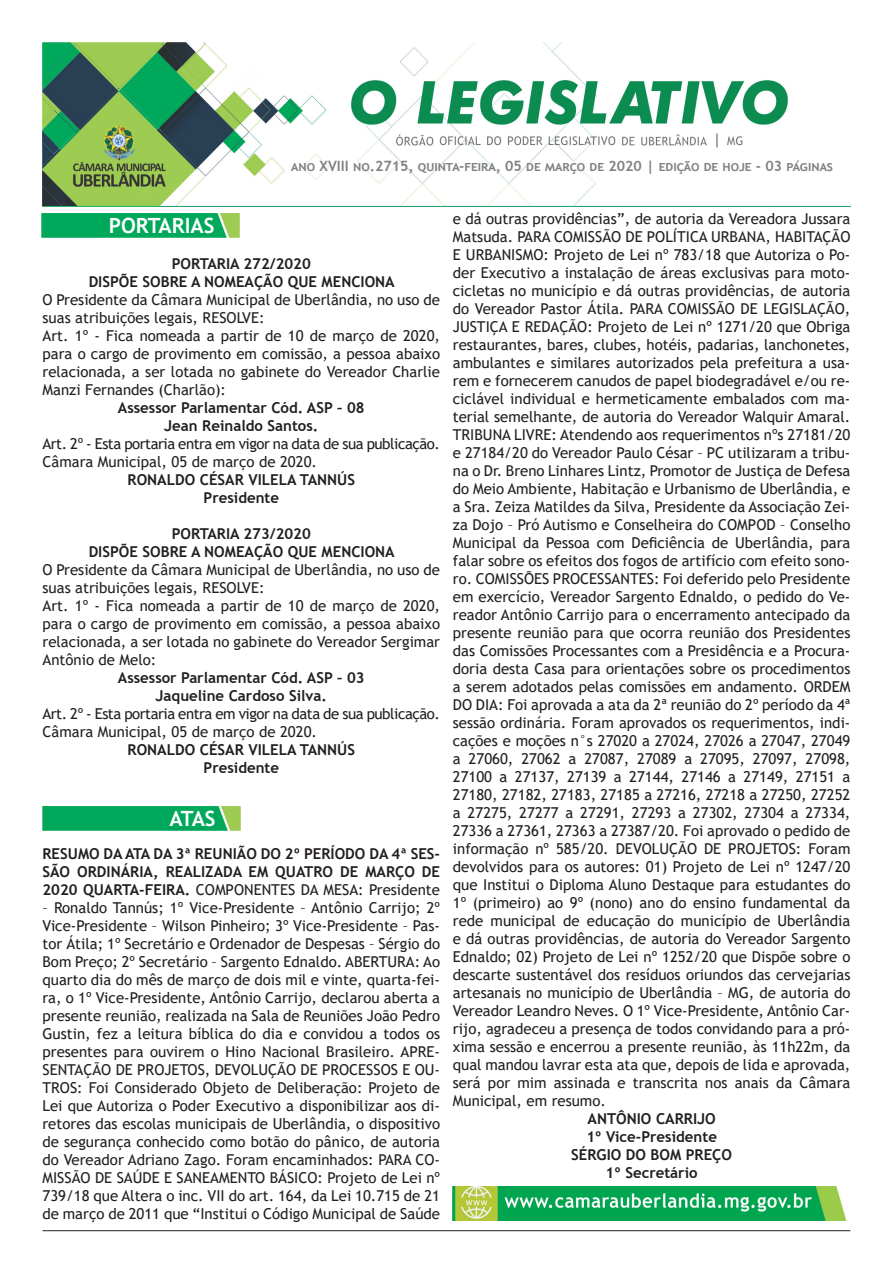
<style>
.page{position:relative;width:893px;height:1263px;background:#fff}
.page>*{position:absolute;margin:0;border:0;box-sizing:border-box;transform-origin:0 0}
.t1{font:700 21px "Trebuchet MS";color:#fff}
.t2{font:15px/18px "Trebuchet MS";color:#231f20;text-align:justify}
.t3{font:700 15px/18px "Trebuchet MS";color:#231f20;text-align:justify}
.t4{font:15px "Trebuchet MS";letter-spacing:-.03em;color:#231f20}
.t5{font:700 14.25px "Trebuchet MS";color:#808285}
.s1{font-weight:400}
</style>
<div class="page">
<img style="left:43px;top:43px;width:807px;height:163px">
<img style="left:41px;top:213px;width:198px;height:24px">
<hr style="left:42px;top:1230px;width:808px;height:1px;background:#231f20">
<img style="left:43px;top:806px;width:197px;height:24px">
<img style="left:453px;top:1186px;width:393px;height:34px">
<p class="t5" style="left:291px;top:157px;width:543px">ano XVIII no.2715, quinta-feira, 05 de março de 2020 | edição de hoje - 03 páginas</p>
<p class="t1" style="left:109px;top:212px;width:107px">PORTARIAS</p>
<p class="t3" style="left:172px;top:255px;width:141px">PORTARIA 272/2020</p>
<p class="t3" style="left:89px;top:273px;width:308px">DISPÕE SOBRE A NOMEAÇÃO QUE MENCIONA</p>
<p class="t2" style="left:43px;top:291px;width:399px">O Presidente da Câmara Municipal de Uberlândia, no uso de suas atribuições legais, RESOLVE:</p>
<p class="t2" style="left:43px;top:327px;width:399px">Art. 1º - Fica nomeada a partir de 10 de março de 2020, para o cargo de provimento em comissão, a pessoa abaixo relacionada, a ser lotada no gabinete do Vereador Charlie Manzi Fernandes (Charlão):</p>
<p class="t3" style="left:118px;top:399px;width:248px">Assessor Parlamentar Cód. ASP – 08</p>
<p class="t3" style="left:164px;top:417px;width:156px">Jean Reinaldo Santos.</p>
<p class="t4" style="left:43px;top:434px;width:399px">Art. 2º - Esta portaria entra em vigor na data de sua publicação.</p>
<p class="t2" style="left:43px;top:453px;width:276px">Câmara Municipal, 05 de março de 2020.</p>
<p class="t3" style="left:128px;top:471px;width:229px">RONALDO CÉSAR VILELA TANNÚS</p>
<p class="t3" style="left:204px;top:489px;width:77px">Presidente</p>
<p class="t3" style="left:172px;top:524px;width:141px">PORTARIA 273/2020</p>
<p class="t3" style="left:89px;top:542px;width:308px">DISPÕE SOBRE A NOMEAÇÃO QUE MENCIONA</p>
<p class="t2" style="left:43px;top:560px;width:399px">O Presidente da Câmara Municipal de Uberlândia, no uso de suas atribuições legais, RESOLVE:</p>
<p class="t2" style="left:43px;top:596px;width:399px">Art. 1º - Fica nomeada a partir de 10 de março de 2020, para o cargo de provimento em comissão, a pessoa abaixo relacionada, a ser lotada no gabinete do Vereador Sergimar Antônio de Melo:</p>
<p class="t3" style="left:118px;top:668px;width:248px">Assessor Parlamentar Cód. ASP – 03</p>
<p class="t3" style="left:156px;top:686px;width:173px">Jaqueline Cardoso Silva.</p>
<p class="t4" style="left:43px;top:704px;width:399px">Art. 2º - Esta portaria entra em vigor na data de sua publicação.</p>
<p class="t2" style="left:43px;top:722px;width:276px">Câmara Municipal, 05 de março de 2020.</p>
<p class="t3" style="left:128px;top:740px;width:229px">RONALDO CÉSAR VILELA TANNÚS</p>
<p class="t3" style="left:204px;top:758px;width:77px">Presidente</p>
<p class="t1" style="left:169px;top:805px;width:48px">ATAS</p>
<p class="t3" style="left:42px;top:845px;width:399px">RESUMO DA ATA DA 3ª REUNIÃO DO 2º PERÍODO DA 4ª SES-SÃO ORDINÁRIA, REALIZADA EM QUATRO DE MARÇO DE 2020 QUARTA-FEIRA. <span class="s1">COMPONENTES DA MESA: Presidente</span></p>
<p class="t2" style="left:42px;top:899px;width:399px">– Ronaldo Tannús; 1º Vice-Presidente – Antônio Carrijo; 2º Vice-Presidente – Wilson Pinheiro; 3º Vice-Presidente – Pas&shy;tor Átila; 1º Secretário e Ordenador de Despesas – Sérgio do Bom Preço; 2º Secretário – Sargento Ednaldo. ABERTURA: Ao quarto dia do mês de março de dois mil e vinte, quarta-fei&shy;ra, o 1º Vice-Presidente, Antônio Carrijo, declarou aberta a presente reunião, realizada na Sala de Reuniões João Pedro Gustin, fez a leitura bíblica do dia e convidou a todos os presentes para ouvirem o Hino Nacional Brasileiro. APRE-SENTAÇÃO DE PROJETOS, DEVOLUÇÃO DE PROCESSOS E OU-TROS: Foi Considerado Objeto de Deliberação: Projeto de Lei que Autoriza o Poder Executivo a disponibilizar aos di&shy;retores das escolas municipais de Uberlândia, o dispositivo de segurança conhecido como botão do pânico, de autoria do Vereador Adriano Zago. Foram encaminhados: PARA CO-MISSÃO DE SAÚDE E SANEAMENTO BÁSICO: Projeto de Lei nº 739/18 que Altera o inc. VII do art. 164, da Lei 10.715 de 21 de março de 2011 que “Institui o Código Municipal de Saúde</p>
<p class="t2" style="left:453px;top:210px;width:399px">e dá outras providências”, de autoria da Vereadora Jussara Matsuda. PARA COMISSÃO DE POLÍTICA URBANA, HABITAÇÃO E URBANISMO: Projeto de Lei nº 783/18 que Autoriza o Po&shy;der Executivo a instalação de áreas exclusivas para moto&shy;cicletas no município e dá outras providências, de autoria do Vereador Pastor Átila. PARA COMISSÃO DE LEGISLAÇÃO, JUSTIÇA E REDAÇÃO: Projeto de Lei nº 1271/20 que Obriga restaurantes, bares, clubes, hotéis, padarias, lanchonetes, ambulantes e similares autorizados pela prefeitura a usa&shy;rem e fornecerem canudos de papel biodegradável e/ou re&shy;ciclável individual e hermeticamente embalados com ma&shy;terial semelhante, de autoria do Vereador Walquir Amaral.<br>TRIBUNA LIVRE: Atendendo aos requerimentos nºs 27181/20 e 27184/20 do Vereador Paulo César – PC utilizaram a tribu&shy;na o Dr. Breno Linhares Lintz, Promotor de Justiça de Defesa do Meio Ambiente, Habitação e Urbanismo de Uberlândia, e a Sra. Zeiza Matildes da Silva, Presidente da Associação Zei&shy;za Dojo – Pró Autismo e Conselheira do COMPOD – Conselho Municipal da Pessoa com Deficiência de Uberlândia, para falar sobre os efeitos dos fogos de artifício com efeito sono&shy;ro. COMISSÕES PROCESSANTES: Foi deferido pelo Presidente em exercício, Vereador Sargento Ednaldo, o pedido do Ve&shy;reador Antônio Carrijo para o encerramento antecipado da presente reunião para que ocorra reunião dos Presidentes das Comissões Processantes com a Presidência e a Procura&shy;doria desta Casa para orientações sobre os procedimentos a serem adotados pelas comissões em andamento. ORDEM DO DIA: Foi aprovada a ata da 2ª reunião do 2º período da 4ª sessão ordinária. Foram aprovados os requerimentos, indi&shy;cações e moções n°s 27020 a 27024, 27026 a 27047, 27049 a 27060, 27062 a 27087, 27089 a 27095, 27097, 27098, 27100 a 27137, 27139 a 27144, 27146 a 27149, 27151 a 27180, 27182, 27183, 27185 a 27216, 27218 a 27250, 27252 a 27275, 27277 a 27291, 27293 a 27302, 27304 a 27334, 27336 a 27361, 27363 a 27387/20. Foi aprovado o pedido de informação nº 585/20. DEVOLUÇÃO DE PROJETOS: Foram devolvidos para os autores: 01) Projeto de Lei nº 1247/20 que Institui o Diploma Aluno Destaque para estudantes do 1º (primeiro) ao 9º (nono) ano do ensino fundamental da rede municipal de educação do município de Uberlândia e dá outras providências, de autoria do Vereador Sargento Ednaldo; 02) Projeto de Lei nº 1252/20 que Dispõe sobre o descarte sustentável dos resíduos oriundos das cervejarias artesanais no município de Uberlândia – MG, de autoria do Vereador Leandro Neves. O 1º Vice-Presidente, Antônio Car&shy;rijo, agradeceu a presença de todos convidando para a pró&shy;xima sessão e encerrou a presente reunião, às 11h22m, da qual mandou lavrar esta ata que, depois de lida e aprovada, será por mim assinada e transcrita nos anais da Câmara Municipal, em resumo.</p>
<p class="t3" style="left:588px;top:1110px;width:130px">ANTÔNIO CARRIJO</p>
<p class="t3" style="left:586px;top:1128px;width:132px">1º Vice-Presidente</p>
<p class="t3" style="left:571px;top:1146px;width:162px">SÉRGIO DO BOM PREÇO</p>
<p class="t3" style="left:606px;top:1164px;width:94px">1º Secretário</p>
</div>
